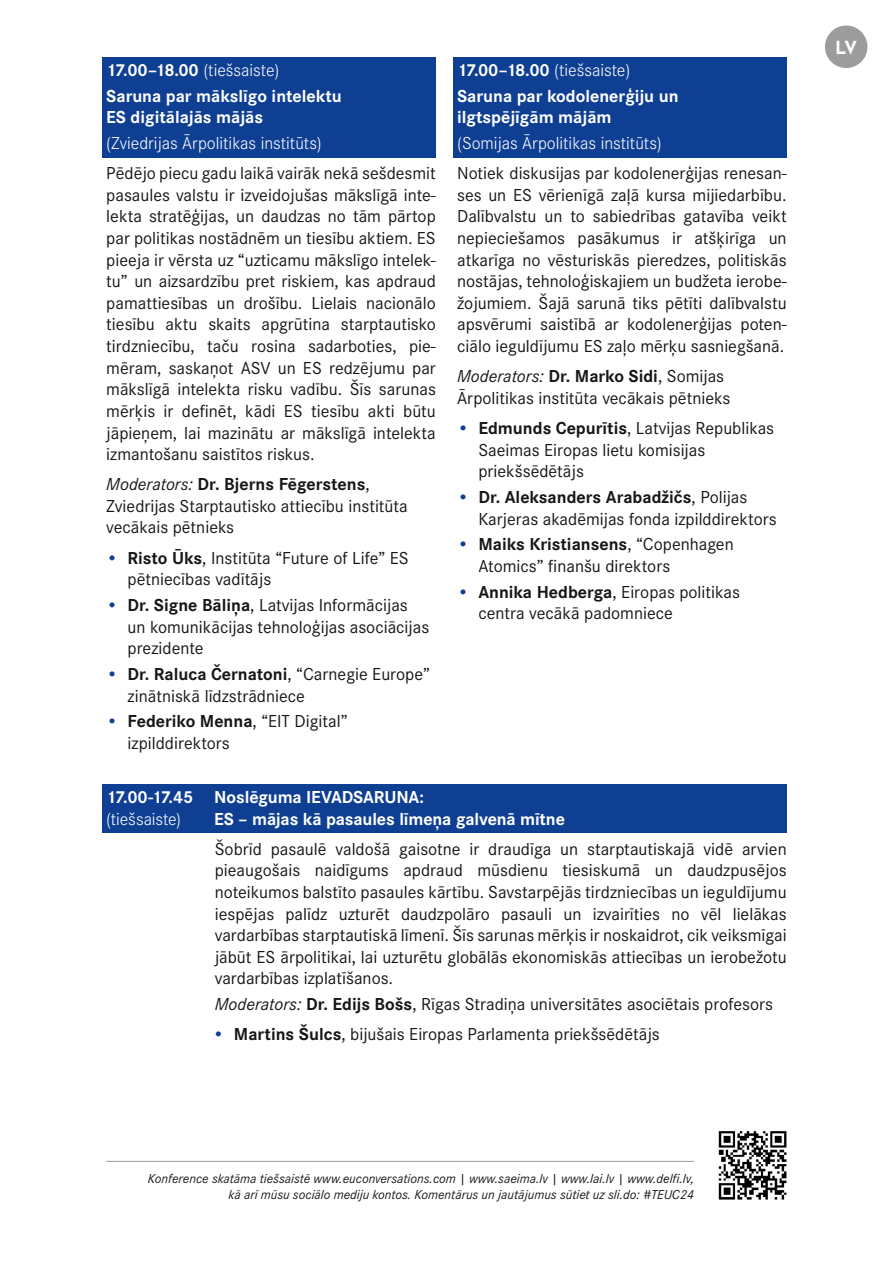
<style>
.page{position:relative;width:893px;height:1263px;background:#fff}
.page>*{position:absolute;margin:0;border:0;box-sizing:border-box;transform-origin:0 0}
.t1{font:18px/21.6px "Corporate S Pro";color:#181716}
.t2{font:700 18px/25.8px "Corporate S Pro";color:#fff}
.t3{font:300 18px "Corporate S Pro";color:#fff}
.t4{font:700 18px "Josefin Sans";color:#fff}
.t5{font:italic 13.5px/16.2px "Corporate S Pro";color:#181716;text-align:right}
.s1{font-weight:300}
.s2{font-style:italic}
.s3{font-weight:700}
.s4{color:#0f3f93}
</style>
<div class="page">
<div style="left:825px;top:26px;width:42px;height:42px;background:#9c9c9d;border-radius:50%"></div>
<hr style="left:106px;top:1161px;width:588px;height:1px;background:#9c9c9d">
<img style="left:718px;top:1131px;width:69px;height:69px">
<div style="left:102px;top:57px;width:334px;height:27px;background:#0f3f93"></div>
<div style="left:102px;top:83px;width:334px;height:48px;background:#0f3f93"></div>
<div style="left:102px;top:131px;width:334px;height:26px;background:#0f3f93"></div>
<div style="left:453px;top:57px;width:334px;height:27px;background:#0f3f93"></div>
<div style="left:453px;top:83px;width:334px;height:48px;background:#0f3f93"></div>
<div style="left:453px;top:131px;width:334px;height:26px;background:#0f3f93"></div>
<div style="left:102px;top:784px;width:685px;height:49px;background:#0f3f93"></div>
<p class="t2" style="left:106px;top:56px;width:237px">17.00–18.00 <span class="s1">(tiešsaiste)<br></span>Saruna par mākslīgo intelektu</p>
<p class="t2" style="left:106px;top:103px;width:158px">ES digitālajās mājās</p>
<p class="t3" style="left:106px;top:131px;width:217px">(Zviedrijas Ārpolitikas institūts)</p>
<p class="t1" style="left:106px;top:161px;width:331px;text-align:justify">Pēdējo piecu gadu laikā vairāk nekā sešdesmit pasaules valstu ir izveidojušas mākslīgā inte&shy;lekta stratēģijas, un daudzas no tām pārtop par politikas nostādnēm un tiesību aktiem. ES pieeja ir vērsta uz “uzticamu mākslīgo intelek&shy;tu” un aizsardzību pret riskiem, kas apdraud pamattiesības un drošību. Lielais nacionālo tiesību aktu skaits apgrūtina starptautisko tirdzniecību, taču rosina sadarboties, pie&shy;mēram, saskaņot ASV un ES redzējumu par mākslīgā intelekta risku vadību. Šīs sarunas mērķis ir definēt, kādi ES tiesību akti būtu jāpieņem, lai mazinātu ar mākslīgā intelekta izmantošanu saistītos riskus.</p>
<p class="t1" style="left:106px;top:472px;width:303px"><span class="s2">Moderators:</span> <span class="s3">Dr. Bjerns Fēgerstens</span>,<br>Zviedrijas Starptautisko attiecību institūta vecākais pētnieks</p>
<p class="t1" style="left:128px;top:545px;width:283px;text-indent:-21px"><span class="s4">•</span> <span class="s3">Risto Ūks</span>, Institūta “Future of Life” ES pētniecības vadītājs</p>
<p class="t1" style="left:128px;top:593px;width:303px;text-indent:-21px"><span class="s4">•</span> <span class="s3">Dr. Signe Bāliņa</span>, Latvijas Informācijas un komunikācijas tehnoloģijas asociācijas prezidente</p>
<p class="t1" style="left:128px;top:662px;width:304px;text-indent:-21px"><span class="s4">•</span> <span class="s3">Dr. Raluca Černatoni</span>, “Carnegie Europe” zinātniskā līdzstrādniece</p>
<p class="t1" style="left:128px;top:709px;width:222px;text-indent:-21px"><span class="s4">•</span> <span class="s3">Federiko Menna</span>, “EIT Digital” izpilddirektors</p>
<p class="t2" style="left:457px;top:56px;width:223px">17.00–18.00 <span class="s1">(tiešsaiste)<br></span>Saruna par kodolenerģiju un</p>
<p class="t2" style="left:457px;top:103px;width:156px">ilgtspējīgām mājām</p>
<p class="t3" style="left:457px;top:131px;width:206px">(Somijas Ārpolitikas institūts)</p>
<p class="t1" style="left:457px;top:161px;width:331px;text-align:justify">Notiek diskusijas par kodolenerģijas renesan&shy;ses un ES vērienīgā zaļā kursa mijiedarbību.<br>Dalībvalstu un to sabiedrības gatavība veikt nepieciešamos pasākumus ir atšķirīga un atkarīga no vēsturiskās pieredzes, politiskās nostājas, tehnoloģiskajiem un budžeta ierobe&shy;žojumiem. Šajā sarunā tiks pētīti dalībvalstu apsvērumi saistībā ar kodolenerģijas poten&shy;ciālo ieguldījumu ES zaļo mērķu sasniegšanā.</p>
<p class="t1" style="left:457px;top:364px;width:275px"><span class="s2">Moderators:</span> <span class="s3">Dr. Marko Sidi</span>, Somijas<br>Ārpolitikas institūta vecākais pētnieks</p>
<p class="t1" style="left:478px;top:416px;width:297px;text-indent:-21px"><span class="s4">•</span> <span class="s3">Edmunds Cepurītis</span>, Latvijas Republikas<br>Saeimas Eiropas lietu komisijas priekšsēdētājs</p>
<p class="t1" style="left:478px;top:485px;width:300px;text-indent:-21px"><span class="s4">•</span> <span class="s3">Dr. Aleksanders Arabadžičs</span>, Polijas<br>Karjeras akadēmijas fonda izpilddirektors</p>
<p class="t1" style="left:478px;top:532px;width:257px;text-indent:-21px"><span class="s4">•</span> <span class="s3">Maiks Kristiansens</span>, “Copenhagen<br>Atomics” finanšu direktors</p>
<p class="t1" style="left:478px;top:580px;width:263px;text-indent:-21px"><span class="s4">•</span> <span class="s3">Annika Hedberga</span>, Eiropas politikas centra vecākā padomniece</p>
<p class="t2" style="left:106px;top:783px;width:319px">17.00-17.45 Noslēguma IEVADSARUNA:</p>
<p class="t3" style="left:106px;top:806px;width:76px">(tiešsaiste)</p>
<p class="t2" style="left:214px;top:804px;width:352px">ES – mājas kā pasaules līmeņa galvenā mītne</p>
<p class="t1" style="left:215px;top:837px;width:573px;text-align:justify">Šobrīd pasaulē valdošā gaisotne ir draudīga un starptautiskajā vidē arvien pieaugošais naidīgums apdraud mūsdienu tiesiskumā un daudzpusējos noteikumos balstīto pasaules kārtību. Savstarpējās tirdzniecības un ieguldījumu iespējas palīdz uzturēt daudzpolāro pasauli un izvairīties no vēl lielākas vardarbības starptautiskā līmenī. Šīs sarunas mērķis ir noskaidrot, cik veiksmīgai jābūt ES ārpolitikai, lai uzturētu globālās ekonomiskās attiecības un ierobežotu vardarbības izplatīšanos.</p>
<p class="t1" style="left:215px;top:992px;width:560px"><span class="s2">Moderators:</span> <span class="s3">Dr. Edijs Bošs</span>, Rīgas Stradiņa universitātes asociētais profesors</p>
<p class="t1" style="left:213px;top:1022px;width:449px"><span class="s4">•</span> <span class="s3">Martins Šulcs</span>, bijušais Eiropas Parlamenta priekšsēdētājs</p>
<p class="t4" style="left:835px;top:31px;width:24px">LV</p>
<p class="t5" style="left:148px;top:1169px;width:548px">Konference skatāma tiešsaistē www.euconversations.com | www.saeima.lv | www.lai.lv | www.delfi.lv, kā arī mūsu sociālo mediju kontos. Komentārus un jautājumus sūtiet uz sli.do: #TEUC24</p>
</div>
